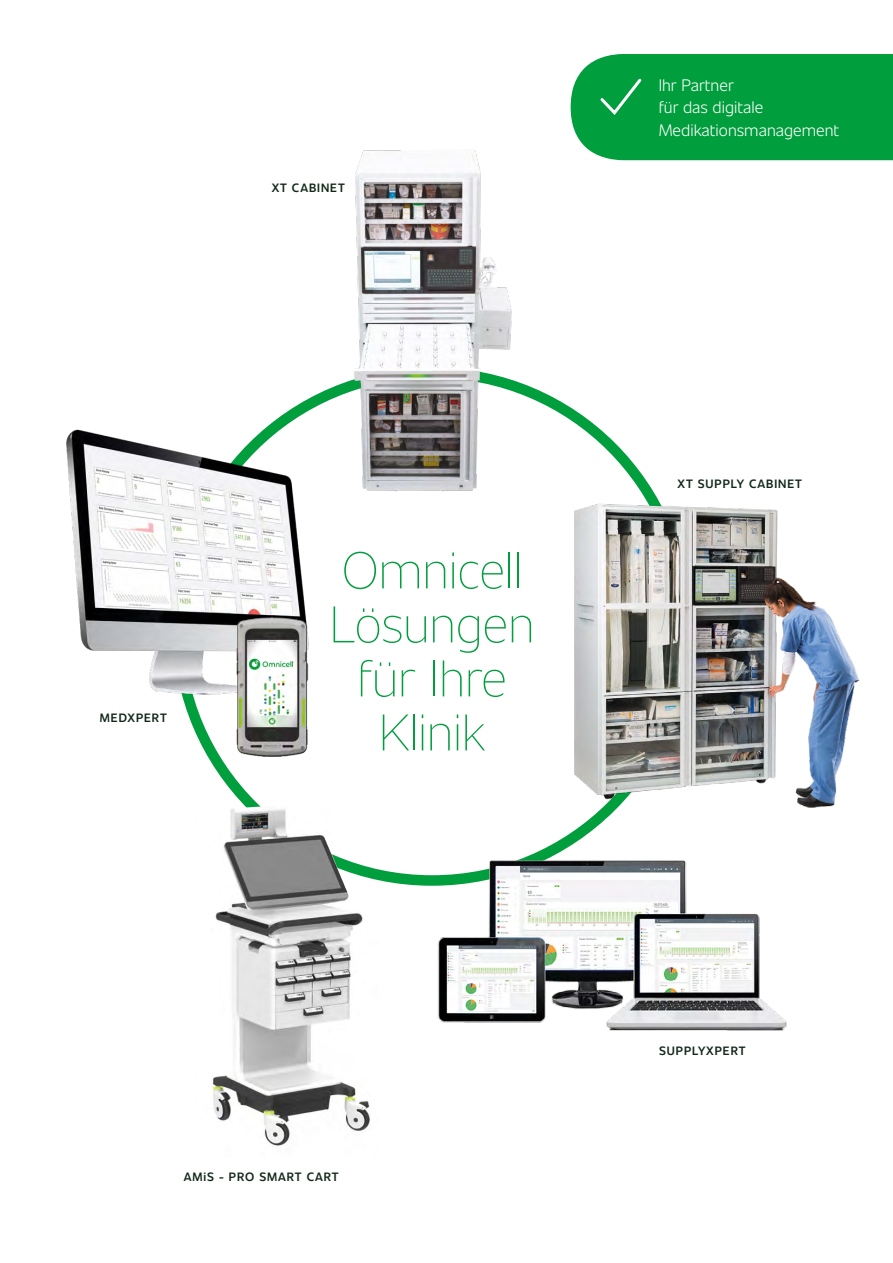
<style>
.page{position:relative;width:893px;height:1263px;background:#fff}
.page>*{position:absolute;margin:0;border:0;box-sizing:border-box;transform-origin:0 0}
.t1{font:200 51px/54px "Unitext";letter-spacing:-.01em;color:#009e3d;text-align:center}
.t2{font:300 16.5px/22.5px "Unitext";color:#fff}
.t3{font:600 12px "Unitext";letter-spacing:.08em;color:#112819}
</style>
<div class="page">
<img style="left:574px;top:503px;width:286px;height:311px">
<img style="left:211px;top:794px;width:168px;height:352px">
<img style="left:66px;top:430px;width:240px;height:268px">
<img style="left:349px;top:150px;width:172px;height:342px">
<img style="left:219px;top:613px;width:90px;height:152px">
<img style="left:422px;top:822px;width:365px;height:209px">
<div style="left:571px;top:54px;width:322px;height:106px;background:#009e3d"></div>
<p class="t3" style="left:272px;top:179px;width:75px">XT CABINET</p>
<p class="t3" style="left:100px;top:709px;width:68px">MEDXPERT</p>
<h1 class="t1" style="left:329px;top:540px;width:207px">Omnicell<br>Lösungen für Ihre<br>Klinik</h1>
<p class="t3" style="left:184px;top:1168px;width:156px">AMiS - PRO SMART CART</p>
<h2 class="t2" style="left:659px;top:73px;width:182px">Ihr Partner<br>für das digitale<br>Medikationsmanagement</h2>
<p class="t3" style="left:677px;top:475px;width:126px">XT SUPPLY CABINET</p>
<p class="t3" style="left:659px;top:1042px;width:88px">SUPPLYXPERT</p>
</div>
